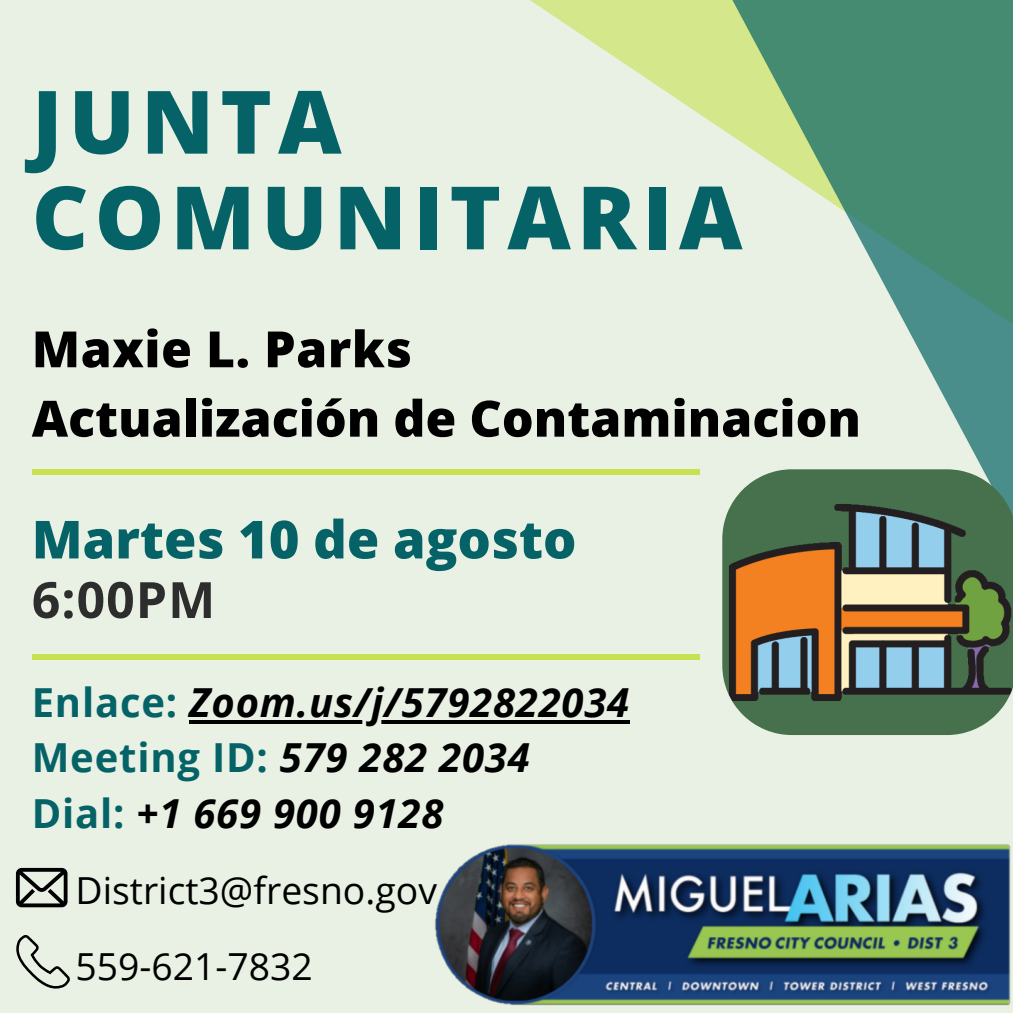
<style>
.page{position:relative;width:1013px;height:1013px;background:#fff}
.page>*{position:absolute;margin:0;border:0;box-sizing:border-box;transform-origin:0 0}
.t1{font:800 87.5px/95.6px "Open Sans";letter-spacing:.07em;color:#056367}
.t2{font:800 52.5px "Open Sans";color:#056367}
.t3{font:800 50px "Open Sans";color:#000}
.t4{font:700 50px "Open Sans";color:#2e2d2d}
.t5{font:italic 700 40px "Open Sans";letter-spacing:.02em;color:#000}
.t6{font:700 40px "Open Sans";letter-spacing:.02em;color:#056367}
.t7{font:37.25px "Open Sans";color:#000}
.s1{font-style:normal;color:#056367}
.s2{font-style:italic;color:#000}
</style>
<div class="page">
<div style="left:0;top:0;width:1012px;height:1012px;background:#e8f1e3"></div>
<svg style="left:530px;top:0;width:482px;height:475px"></svg>
<div style="left:32px;top:469px;width:667px;height:6px;background:#c7e150"></div>
<img style="left:435px;top:844px;width:576px;height:162px">
<div style="left:32px;top:654px;width:667px;height:5px;background:#c7e150"></div>
<svg style="left:16px;top:868px;width:51px;height:39px"></svg>
<svg style="left:16px;top:935px;width:54px;height:53px"></svg>
<img style="left:722px;top:469px;width:290px;height:266px">
<svg style="left:189px;top:720px;width:441px;height:3px"></svg>
<p class="t1" style="left:32px;top:72px;width:712px">JUNTA<br>COMUNITARIA</p>
<p class="t3" style="left:32px;top:314px;width:381px">Maxie L. Parks</p>
<p class="t3" style="left:32px;top:383px;width:830px">Actualización de Contaminacion</p>
<p class="t2" style="left:32px;top:502px;width:546px">Martes 10 de agosto</p>
<p class="t4" style="left:32px;top:564px;width:185px">6:00PM</p>
<p class="t5" style="left:32px;top:674px;width:599px"><span class="s1">Enlace:</span> Zoom.us/j/5792822034</p>
<p class="t6" style="left:32px;top:729px;width:499px">Meeting ID: <span class="s2">579 282 2034</span></p>
<p class="t5" style="left:32px;top:785px;width:413px"><span class="s1">Dial:</span> +1 669 900 9128</p>
<p class="t7" style="left:75px;top:864px;width:363px">District3@fresno.gov</p>
<p class="t7" style="left:75px;top:940px;width:239px">559-621-7832</p>
</div>
